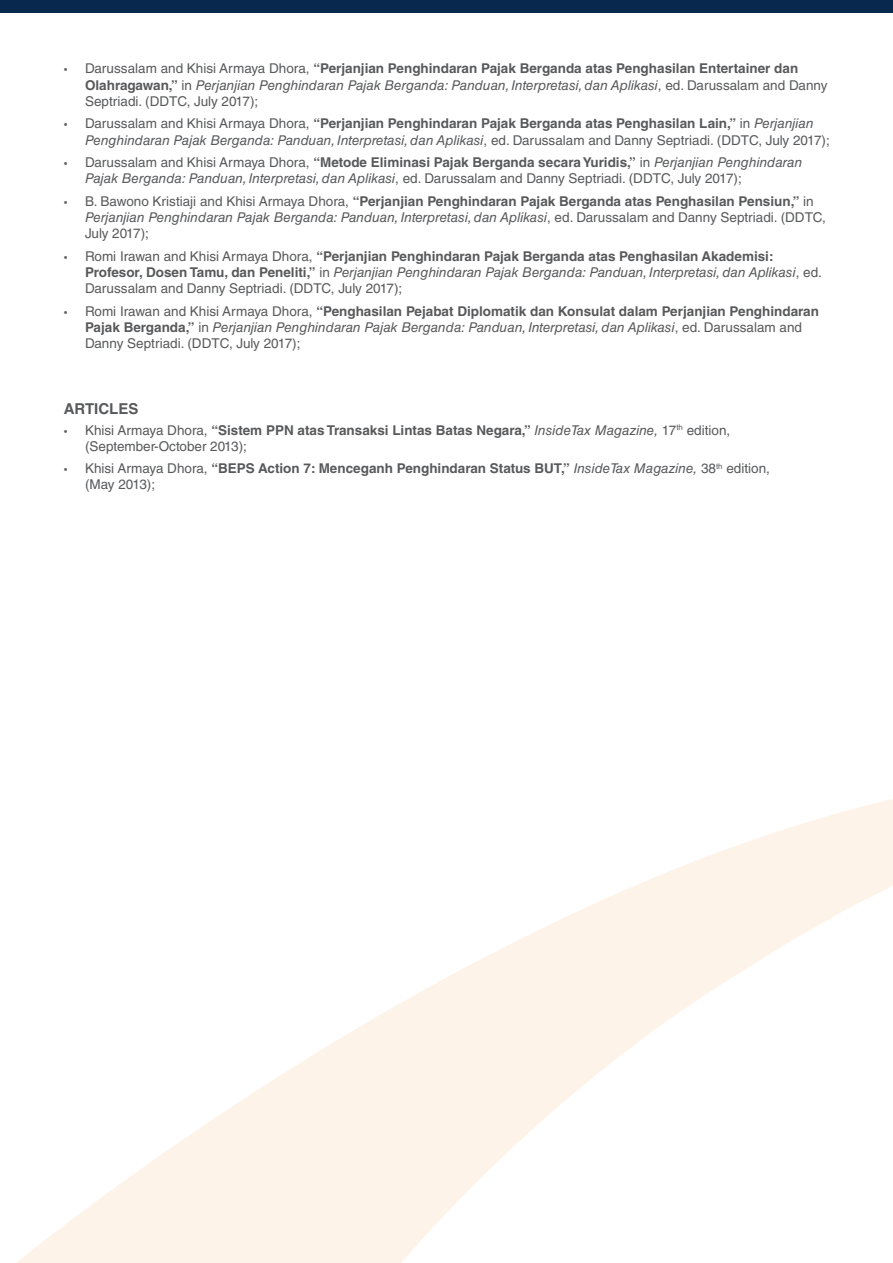
<style>
.page{position:relative;width:893px;height:1263px;background:#fff}
.page>*{position:absolute;margin:0;border:0;box-sizing:border-box;transform-origin:0 0}
.t1{font:700 15px "Helvetica LT Std";color:#58595b}
.t2{font:13.5px/16.2px "Helvetica LT Std";color:#58595b}
.t3{font:700 13.5px/16.2px "Helvetica LT Std";color:#58595b}
.t4{font:13.5px/16.2px "Helvetica LT Std";letter-spacing:-.02em;color:#58595b}
.s1{font-family:"Myriad Pro"}
.s2{font-weight:700}
.s3{font-style:italic}
.s4{font-family:"Myriad Pro";font-weight:400}
.s5{font-weight:400}
.s6{font-weight:400;font-style:italic}
</style>
<div class="page">
<svg style="left:16px;top:799px;width:877px;height:464px"></svg>
<div style="left:0;top:0;width:893px;height:13px;background:#08294d"></div>
<p class="t2" style="left:85px;top:61px;width:744px;text-indent:-21px"><span class="s1">•</span> Darussalam and Khisi Armaya Dhora, <span class="s2">“Perjanjian Penghindaran Pajak Berganda atas Penghasilan Entertainer dan<br>Olahragawan,”</span> in <span class="s3">Perjanjian Penghindaran Pajak Berganda: Panduan, Interpretasi, dan Aplikasi</span>, ed. Darussalam and Danny<br>Septriadi. (DDTC, July 2017);</p>
<p class="t2" style="left:85px;top:116px;width:746px;text-indent:-21px"><span class="s1">•</span> Darussalam and Khisi Armaya Dhora, <span class="s2">“Perjanjian Penghindaran Pajak Berganda atas Penghasilan Lain,”</span> in <span class="s3">Perjanjian<br>Penghindaran Pajak Berganda: Panduan, Interpretasi, dan Aplikasi</span>, ed. Darussalam and Danny Septriadi. (DDTC, July 2017);</p>
<p class="t2" style="left:85px;top:154px;width:719px;text-indent:-21px"><span class="s1">•</span> Darussalam and Khisi Armaya Dhora, <span class="s2">“Metode Eliminasi Pajak Berganda secara Yuridis,”</span> in <span class="s3">Perjanjian Penghindaran<br>Pajak Berganda: Panduan, Interpretasi, dan Aplikasi</span>, ed. Darussalam and Danny Septriadi. (DDTC, July 2017);</p>
<p class="t4" style="left:85px;top:193px;width:742px;text-indent:-21px"><span class="s1">•</span> B. Bawono Kristiaji and Khisi Armaya Dhora, <span class="s2">“Perjanjian Penghindaran Pajak Berganda atas Penghasilan Pensiun,”</span> in<br><span class="s3">Perjanjian Penghindaran Pajak Berganda: Panduan, Interpretasi, dan Aplikasi</span>, ed. Darussalam and Danny Septriadi. (DDTC,<br>July 2017);</p>
<p class="t3" style="left:85px;top:248px;width:738px;text-indent:-21px"><span class="s4">•</span> <span class="s5">Romi Irawan and Khisi Armaya Dhora,</span> “Perjanjian Penghindaran Pajak Berganda atas Penghasilan Akademisi:<br>Profesor, Dosen Tamu, dan Peneliti,” <span class="s5">in</span> <span class="s6">Perjanjian Penghindaran Pajak Berganda: Panduan, Interpretasi, dan Aplikasi</span><span class="s5">, ed.<br>Darussalam and Danny Septriadi. (DDTC, July 2017);</span></p>
<p class="t3" style="left:85px;top:303px;width:735px;text-indent:-21px"><span class="s4">•</span> <span class="s5">Romi Irawan and Khisi Armaya Dhora,</span> “Penghasilan Pejabat Diplomatik dan Konsulat dalam Perjanjian Penghindaran<br>Pajak Berganda,” <span class="s5">in</span> <span class="s6">Perjanjian Penghindaran Pajak Berganda: Panduan, Interpretasi, dan Aplikasi</span><span class="s5">, ed. Darussalam and<br>Danny Septriadi. (DDTC, July 2017);</span></p>
<p class="t1" style="left:64px;top:400px;width:76px">ARTICLES</p>
<p class="t2" style="left:85px;top:422px;width:647px;text-indent:-21px"><span class="s1">•</span> Khisi Armaya Dhora, <span class="s2">“Sistem PPN atas Transaksi Lintas Batas Negara,”</span> <span class="s3">InsideTax Magazine,</span> 17<sup>th</sup> edition, (September-October 2013);</p>
<p class="t3" style="left:85px;top:460px;width:686px;text-indent:-21px"><span class="s4">•</span> <span class="s5">Khisi Armaya Dhora,</span> “BEPS Action 7: Menceganh Penghindaran Status BUT,” <span class="s6">InsideTax Magazine,</span> <span class="s5">38</span><sup>th</sup> <span class="s5">edition, (May 2013);</span></p>
</div>
